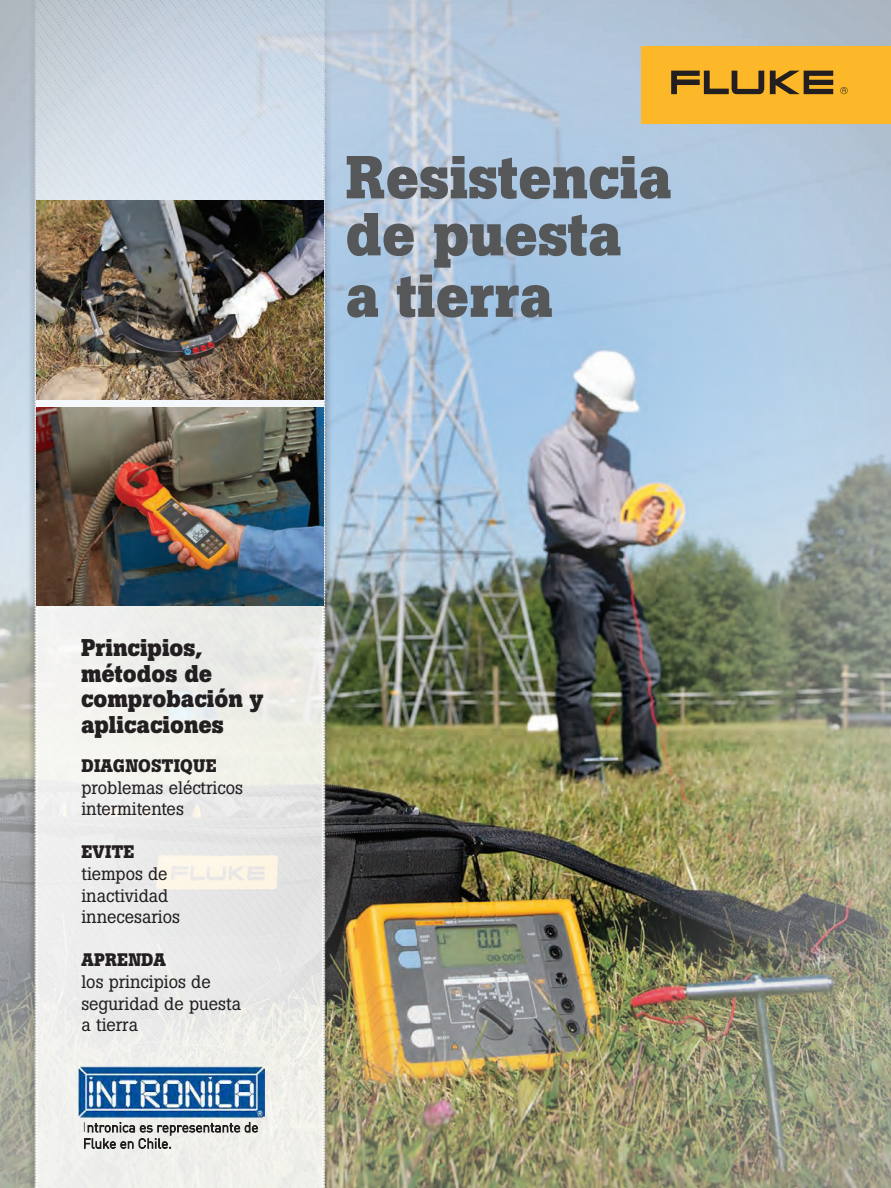
<style>
.page{position:relative;width:891px;height:1188px;background:#fff}
.page>*{position:absolute;margin:0;border:0;box-sizing:border-box;transform-origin:0 0}
.t1{font:700 60px/59.2px "Boton Pro";color:#555759}
.t2{font:700 24px/25.5px "Boton Pro";color:#231f20}
.t3{font:18px/21.6px "Boton Pro";color:#231f20}
.t4{font:700 18px "Boton Pro";letter-spacing:.01em;color:#231f20}
.t5{font:300 13.5px/16.2px "DIN";color:#221e1f}
</style>
<div class="page">
<img style="left:0;top:0;width:891px;height:1188px">
<div style="left:26px;top:0;width:307px;height:1188px;background:#231f20;opacity:.75"></div>
<svg style="left:37px;top:0;width:289px;height:1188px;background:#e4e7e8"></svg>
<div style="left:641px;top:46px;width:250px;height:78px;background:#fcb828"></div>
<svg style="left:770px;top:71px;width:63px;height:23px"></svg>
<svg style="left:671px;top:71px;width:93px;height:23px"></svg>
<svg style="left:840px;top:87px;width:8px;height:7px"></svg>
<img style="left:36px;top:201px;width:288px;height:198px">
<img style="left:36px;top:407px;width:288px;height:199px">
<img style="left:79px;top:1066px;width:185px;height:52px">
<h1 class="t1" style="left:346px;top:148px;width:328px">Resistencia de puesta<br>a tierra</h1>
<h2 class="t2" style="left:81px;top:635px;width:184px">Principios, métodos de comprobación y aplicaciones</h2>
<p class="t4" style="left:82px;top:754px;width:137px">DIAGNOSTIQUE</p>
<p class="t3" style="left:81px;top:777px;width:163px">problemas eléctricos intermitentes</p>
<p class="t4" style="left:82px;top:840px;width:54px">EVITE</p>
<p class="t3" style="left:81px;top:863px;width:100px">tiempos de inactividad innecesarios</p>
<p class="t4" style="left:82px;top:948px;width:86px">APRENDA</p>
<p class="t3" style="left:81px;top:971px;width:161px">los principios de seguridad de puesta a tierra</p>
<p class="t5" style="left:83px;top:1119px;width:177px">Intronica es representante de<br>Fluke en Chile.</p>
</div>
